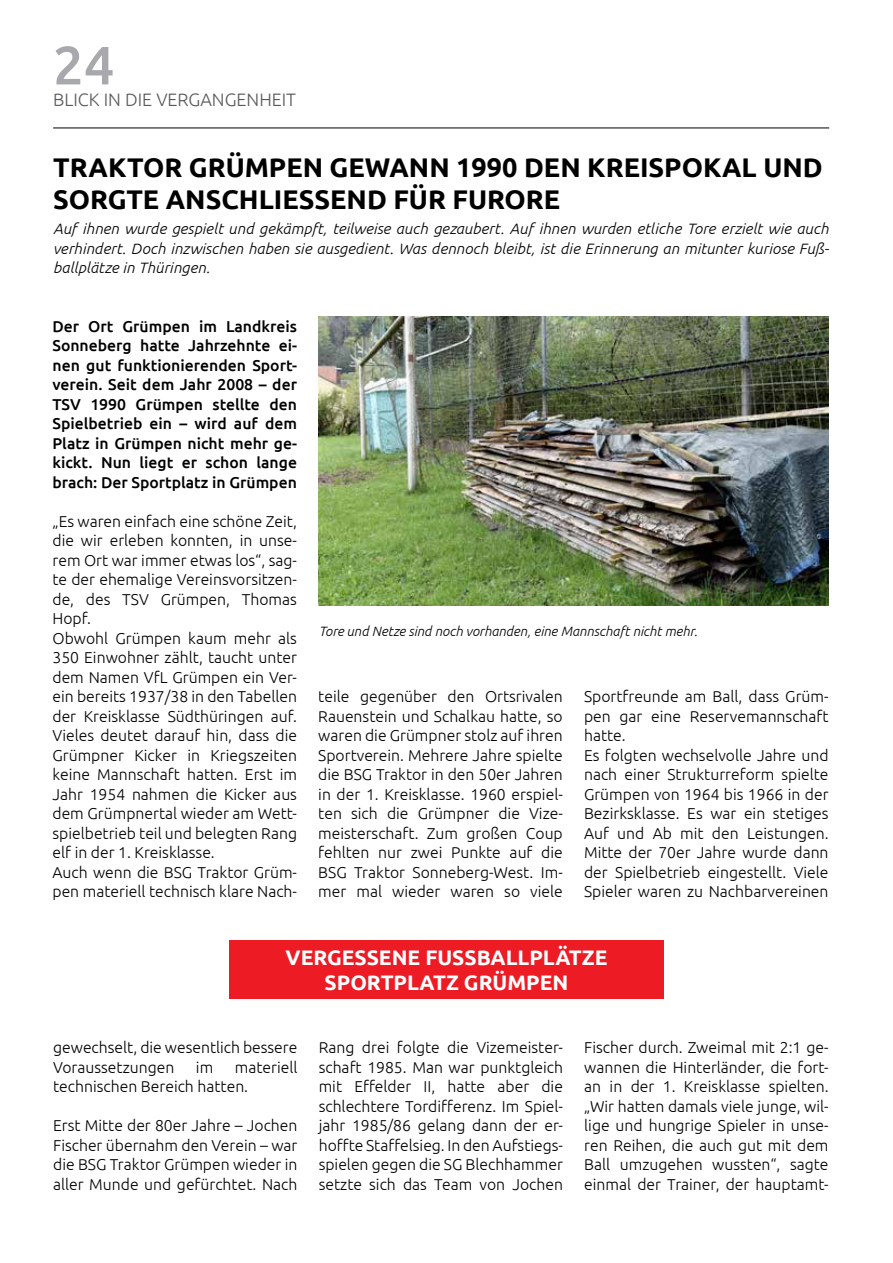
<style>
.page{position:relative;width:893px;height:1263px;background:#fff}
.page>*{position:absolute;margin:0;border:0;box-sizing:border-box;transform-origin:0 0}
.t1{font:500 54px "Ubuntu";color:#a7a9ac}
.t2{font:700 27px/32.4px "Ubuntu";color:#000}
.t3{font:700 21px/25.2px "Ubuntu";color:#fff;text-align:center}
.t4{font:300 18px "Ubuntu";color:#58595b}
.t5{font:300 15.75px/19.5px "Ubuntu";color:#000}
.t6{font:500 15.75px/19.5px "Ubuntu";color:#000;text-align:justify}
.t7{font:italic 300 15px/19.5px "Ubuntu";letter-spacing:.005em;color:#000;text-align:justify}
.t8{font:italic 300 13.5px "Ubuntu";color:#000}
</style>
<div class="page">
<hr style="left:53px;top:128px;width:776px;height:1px;background:#000">
<div style="left:229px;top:940px;width:435px;height:58px;background:#ed1c24"></div>
<img style="left:318px;top:317px;width:510px;height:289px">
<h1 class="t1" style="left:53px;top:31px;width:63px">24</h1>
<p class="t4" style="left:53px;top:89px;width:244px">BLICK IN DIE VERGANGENHEIT</p>
<h2 class="t2" style="left:53px;top:151px;width:771px">TRAKTOR GRÜMPEN GEWANN 1990 DEN KREISPOKAL UND<br>SORGTE ANSCHLIESSEND FÜR FURORE</h2>
<p class="t7" style="left:53px;top:219px;width:778px">Auf ihnen wurde gespielt und gekämpft, teilweise auch gezaubert. Auf ihnen wurden etliche Tore erzielt wie auch verhindert. Doch inzwischen haben sie ausgedient. Was dennoch bleibt, ist die Erinnerung an mitunter kuriose Fuß&shy;ballplätze in Thüringen.</p>
<p class="t6" style="left:53px;top:316px;width:246px">Der Ort Grümpen im Landkreis Sonneberg hatte Jahrzehnte ei&shy;nen gut funktionierenden Sport&shy;verein. Seit dem Jahr 2008 – der TSV 1990 Grümpen stellte den Spielbetrieb ein – wird auf dem Platz in Grümpen nicht mehr ge&shy;kickt. Nun liegt er schon lange brach: Der Sportplatz in Grümpen</p>
<p class="t5" style="left:53px;top:511px;width:246px">„Es waren einfach eine schöne Zeit, die wir erleben konnten, in unse&shy;rem Ort war immer etwas los“, sag&shy;te der ehemalige Vereinsvorsitzen&shy;de, des TSV Grümpen, Thomas<br>Hopf.<br>Obwohl Grümpen kaum mehr als<br>350 Einwohner zählt, taucht unter dem Namen VfL Grümpen ein Ver&shy;ein bereits 1937/38 in den Tabellen der Kreisklasse Südthüringen auf.<br>Vieles deutet darauf hin, dass die<br>Grümpner Kicker in Kriegszeiten keine Mannschaft hatten. Erst im<br>Jahr 1954 nahmen die Kicker aus dem Grümpnertal wieder am Wett&shy;spielbetrieb teil und belegten Rang elf in der 1. Kreisklasse.<br>Auch wenn die BSG Traktor Grüm&shy;pen materiell technisch klare Nach-</p>
<p class="t8" style="left:319px;top:623px;width:380px">Tore und Netze sind noch vorhanden, eine Mannschaft nicht mehr.</p>
<p class="t5" style="left:318px;top:686px;width:246px;text-align:justify">teile gegenüber den Ortsrivalen Rauenstein und Schalkau hatte, so waren die Grümpner stolz auf ihren Sportverein. Mehrere Jahre spielte die BSG Traktor in den 50er Jahren in der 1. Kreisklasse. 1960 erspiel&shy;ten sich die Grümpner die Vize&shy;meisterschaft. Zum großen Coup fehlten nur zwei Punkte auf die BSG Traktor Sonneberg-West. Im&shy;mer mal wieder waren so viele</p>
<p class="t5" style="left:584px;top:686px;width:246px">Sportfreunde am Ball, dass Grüm&shy;pen gar eine Reservemannschaft hatte.<br>Es folgten wechselvolle Jahre und nach einer Strukturreform spielte<br>Grümpen von 1964 bis 1966 in der<br>Bezirksklasse. Es war ein stetiges<br>Auf und Ab mit den Leistungen.<br>Mitte der 70er Jahre wurde dann der Spielbetrieb eingestellt. Viele<br>Spieler waren zu Nachbarvereinen</p>
<h3 class="t3" style="left:286px;top:944px;width:323px">VERGESSENE FUSSBALLPLÄTZE<br>SPORTPLATZ GRÜMPEN</h3>
<p class="t5" style="left:53px;top:1037px;width:246px">gewechselt, die wesentlich bessere<br>Voraussetzungen</p>
<p class="t5" style="left:53px;top:1057px;width:246px;text-indent:182px">materiell technischen Bereich hatten.</p>
<p class="t5" style="left:53px;top:1115px;width:246px;text-align:justify">Erst Mitte der 80er Jahre – Jochen Fischer übernahm den Verein – war die BSG Traktor Grümpen wieder in aller Munde und gefürchtet. Nach</p>
<p class="t5" style="left:196px;top:1057px;width:19px">im</p>
<p class="t5" style="left:319px;top:1037px;width:246px;text-align:justify">Rang drei folgte die Vizemeister&shy;schaft 1985. Man war punktgleich mit Effelder II, hatte aber die schlechtere Tordifferenz. Im Spiel&shy;jahr 1985/86 gelang dann der er&shy;hoffte Staffelsieg. In den Aufstiegs&shy;spielen gegen die SG Blechhammer setzte sich das Team von Jochen</p>
<p class="t5" style="left:584px;top:1037px;width:246px;text-align:justify">Fischer durch. Zweimal mit 2:1 ge&shy;wannen die Hinterländer, die fort&shy;an in der 1. Kreisklasse spielten. „Wir hatten damals viele junge, wil&shy;lige und hungrige Spieler in unse&shy;ren Reihen, die auch gut mit dem Ball umzugehen wussten“, sagte einmal der Trainer, der hauptamt-</p>
</div>
